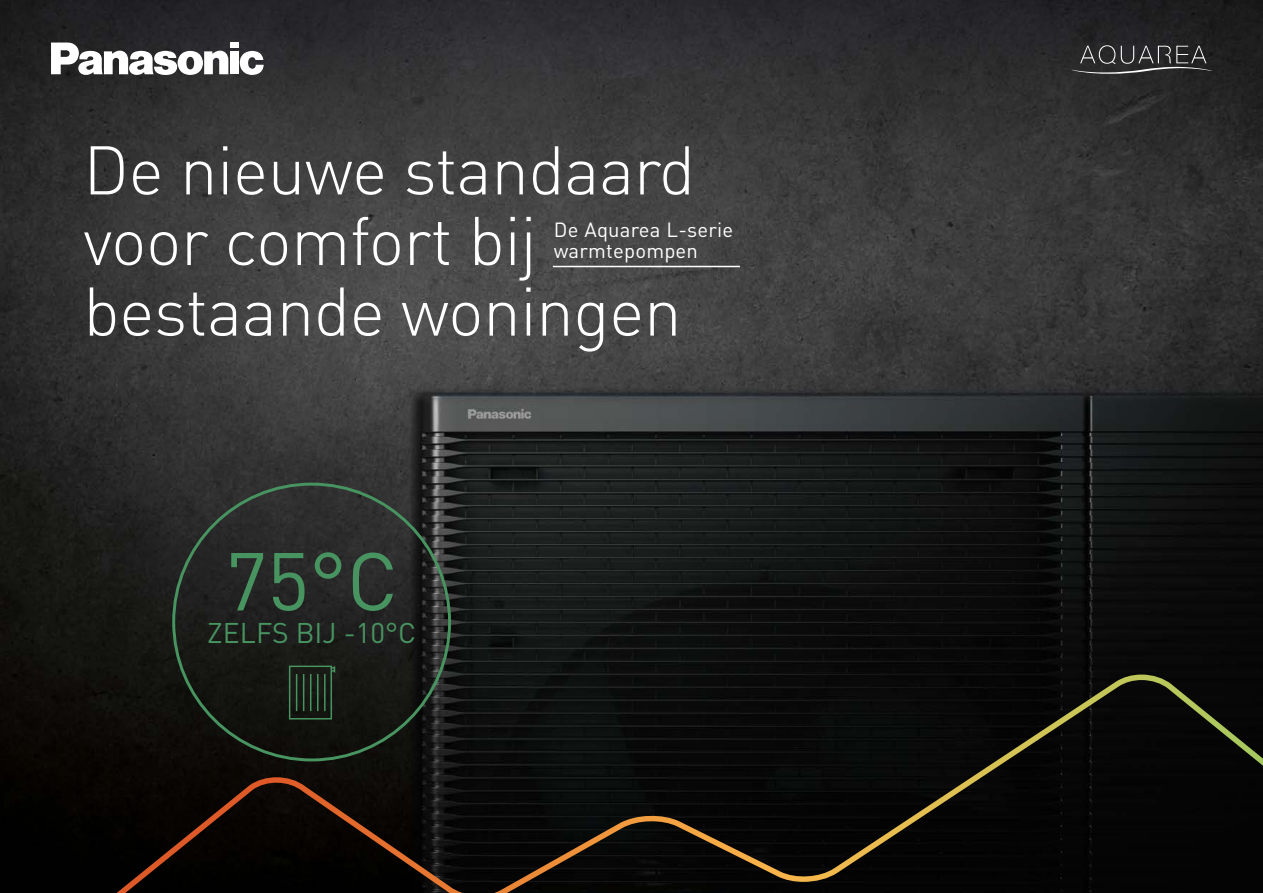
<style>
.page{position:relative;width:1263px;height:893px;background:#fff}
.page>*{position:absolute;margin:0;border:0;box-sizing:border-box;transform-origin:0 0}
.t1{font:80.7px "DIN Pro";color:#489461}
.t2{font:300 67.65px/70.7px "DIN Pro";letter-spacing:-.01em;color:#fff}
.t3{font:28.2px "DIN Pro";color:#489461}
.t4{font:20.25px/21px "DIN Pro";letter-spacing:.01em;color:#fff}
</style>
<div class="page">
<img style="left:0;top:0;width:1263px;height:893px">
<svg style="left:1071px;top:45px;width:141px;height:29px;background:#414142"></svg>
<svg style="left:51px;top:43px;width:177px;height:32px"></svg>
<div style="left:230px;top:51px;width:9px;height:23px;background:#fff"></div>
<div style="left:230px;top:43px;width:9px;height:5px;background:#fff"></div>
<svg style="left:240px;top:51px;width:24px;height:24px"></svg>
<svg style="left:117px;top:674px;width:1146px;height:219px;background:#0e0d09"></svg>
<svg style="left:288px;top:665px;width:48px;height:55px;background:#213223"></svg>
<hr style="left:553px;top:266px;width:187px;height:1px;background:#fff">
<p class="t2" style="left:83px;top:130px;width:613px">De nieuwe standaard voor comfort bij bestaande woningen</p>
<p class="t4" style="left:554px;top:217px;width:181px">De Aquarea L-serie warmtepompen</p>
<p class="t1" style="left:225px;top:520px;width:174px">75°C</p>
<p class="t3" style="left:207px;top:611px;width:210px">ZELFS BIJ -10°C</p>
</div>
